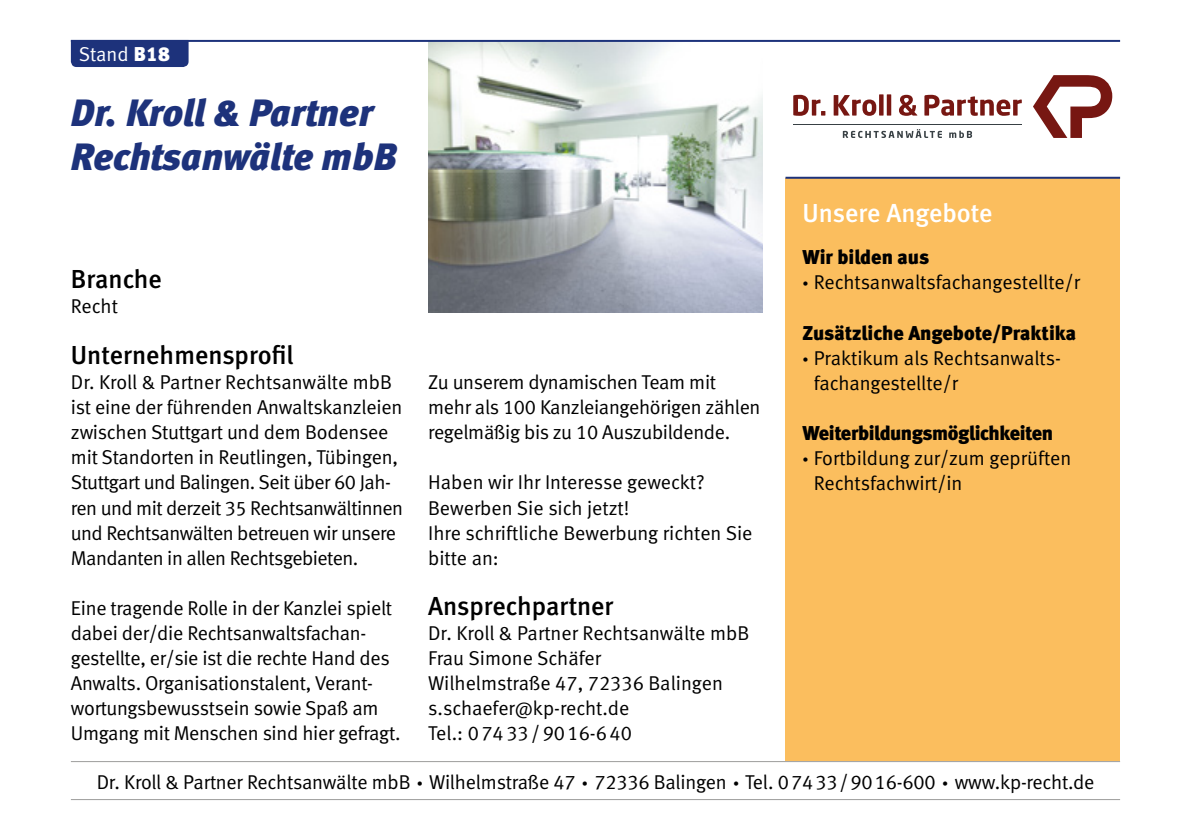
<style>
.page{position:relative;width:1191px;height:840px;background:#fff}
.page>*{position:absolute;margin:0;border:0;box-sizing:border-box;transform-origin:0 0}
.t1{font:italic 38px/44px "Meta Black LF";color:#1d327b}
.t2{font:26px "Meta Medium LF";color:#000}
.t3{font:26px "Meta Medium LF";letter-spacing:-.005em;color:#fff}
.t4{font:20px/25px "Meta Normal LF";letter-spacing:-.015em;color:#000}
.t5{font:20px "Meta Black LF";letter-spacing:-.01em;color:#000}
.t6{font:20px "Meta Normal LF";color:#fff}
.s1{font-family:"Meta Black LF"}
</style>
<div class="page">
<div style="left:785px;top:179px;width:335px;height:581px;background:#fbbe5e"></div>
<img style="left:428px;top:42px;width:335px;height:271px">
<div style="left:71px;top:42px;width:118px;height:25px;background:#1d327b"></div>
<hr style="left:71px;top:40px;width:1049px;height:2px;background:#1d327b">
<hr style="left:71px;top:760px;width:1049px;height:1px;background:#9d9d9c">
<hr style="left:71px;top:798px;width:1049px;height:1px;background:#9d9d9c">
<hr style="left:785px;top:177px;width:335px;height:2px;background:#1d327b">
<svg style="left:1033px;top:75px;width:79px;height:63px"></svg>
<svg style="left:793px;top:95px;width:32px;height:21px"></svg>
<svg style="left:833px;top:95px;width:43px;height:21px"></svg>
<svg style="left:879px;top:94px;width:4px;height:21px"></svg>
<div style="left:886px;top:94px;width:5px;height:21px;background:#771712"></div>
<svg style="left:899px;top:95px;width:18px;height:21px"></svg>
<svg style="left:924px;top:95px;width:97px;height:21px"></svg>
<svg style="left:843px;top:129px;width:99px;height:9px"></svg>
<svg style="left:949px;top:131px;width:23px;height:7px"></svg>
<hr style="left:793px;top:124px;width:228px;height:1px;background:#384044">
<p class="t6" style="left:79px;top:42px;width:92px">Stand <span class="s1">B18</span></p>
<h1 class="t1" style="left:71px;top:91px;width:327px">Dr. Kroll &amp; Partner<br>Rechtsanwälte mbB</h1>
<h2 class="t2" style="left:71px;top:264px;width:93px">Branche</h2>
<p class="t4" style="left:71px;top:293px;width:48px">Recht</p>
<h2 class="t2" style="left:71px;top:340px;width:224px">Unternehmensprofil</h2>
<p class="t4" style="left:71px;top:369px;width:334px">Dr. Kroll &amp; Partner Rechtsanwälte mbB ist eine der führenden Anwaltskanzleien zwischen Stuttgart und dem Bodensee mit Standorten in Reutlingen, Tübingen, Stuttgart und Balingen. Seit über 60 Jah&shy;ren und mit derzeit 35 Rechtsanwältinnen und Rechtsanwälten betreuen wir unsere Mandanten in allen Rechtsgebieten.</p>
<p class="t4" style="left:71px;top:594px;width:331px">Eine tragende Rolle in der Kanzlei spielt dabei der/die Rechtsanwaltsfachan&shy;gestellte, er/sie ist die rechte Hand des Anwalts. Organisationstalent, Verant&shy;wortungsbewusstsein sowie Spaß am Umgang mit Menschen sind hier gefragt.</p>
<p class="t4" style="left:428px;top:369px;width:334px">Zu unserem dynamischen Team mit mehr als 100 Kanzleiangehörigen zählen regelmäßig bis zu 10 Auszubildende.</p>
<p class="t4" style="left:428px;top:469px;width:326px">Haben wir Ihr Interesse geweckt?<br>Bewerben Sie sich jetzt!<br>Ihre schriftliche Bewerbung richten Sie bitte an:</p>
<h2 class="t2" style="left:428px;top:590px;width:187px">Ansprechpartner</h2>
<p class="t4" style="left:428px;top:619px;width:323px">Dr. Kroll &amp; Partner Rechtsanwälte mbB<br>Frau Simone Schäfer<br>Wilhelmstraße 47, 72336 Balingen s.schaefer@kp-recht.de<br>Tel.: 07433/9016-640</p>
<h2 class="t3" style="left:802px;top:197px;width:192px">Unsere Angebote</h2>
<p class="t5" style="left:802px;top:245px;width:128px">Wir bilden aus</p>
<p class="t4" style="left:802px;top:269px;width:279px"><span class="s1">·</span> Rechtsanwaltsfachangestellte/r</p>
<p class="t5" style="left:802px;top:320px;width:275px">Zusätzliche Angebote/Praktika</p>
<p class="t4" style="left:814px;top:344px;width:249px;text-indent:-11px"><span class="s1">·</span> Praktikum als Rechtsanwalts&shy;fachangestellte/r</p>
<p class="t5" style="left:802px;top:420px;width:252px">Weiterbildungsmöglichkeiten</p>
<p class="t4" style="left:814px;top:444px;width:259px;text-indent:-11px"><span class="s1">·</span> Fortbildung zur/zum geprüften<br>Rechtsfachwirt/in</p>
<p class="t4" style="left:97px;top:768px;width:999px">Dr. Kroll &amp; Partner Rechtsanwälte mbB <span class="s1">·</span> Wilhelmstraße 47 <span class="s1">·</span> 72336 Balingen <span class="s1">·</span> Tel. 07433/9016-600 <span class="s1">·</span> www.kp-recht.de</p>
</div>
